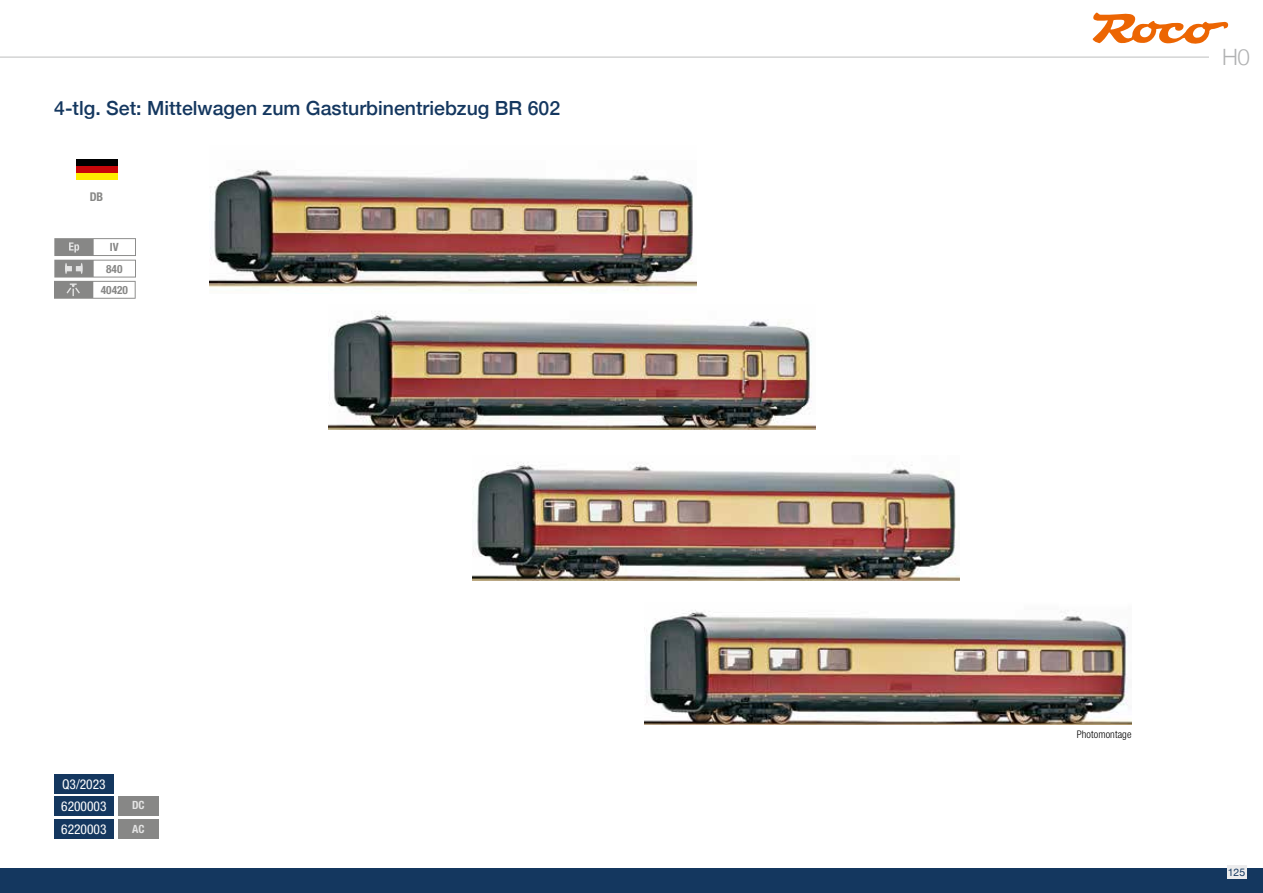
<style>
.page{position:relative;width:1263px;height:893px;background:#fff}
.page>*{position:absolute;margin:0;border:0;box-sizing:border-box;transform-origin:0 0}
.t1{font:300 22.5px "Helvetica Neue";color:#b1b2b3}
.t2{font:500 19.5px "Helvetica Neue";color:#14375f}
.t3{font:condensed 13.5px "Helvetica Neue LT Std";color:#fff}
.t4{font:700 condensed 12px "Helvetica Neue";color:#878786}
.t5{font:700 condensed 11.4px/21.5px "Helvetica Neue LT Std";color:#878786;text-align:center}
.t6{font:700 condensed 11.4px/23.7px "Helvetica Neue LT Std";color:#e3e3e3}
.t7{font:300 condensed 10.5px "Helvetica Neue LT Std";letter-spacing:.01em;color:#000}
.t8{font:10.5px "Helvetica Neue";color:#14375f}
</style>
<div class="page">
<hr style="left:0;top:57px;width:1263px;height:1px;background:#bdbebe">
<svg style="left:0;top:868px;width:1px;height:25px"></svg>
<div style="left:1px;top:868px;width:1262px;height:25px;background:#14375f"></div>
<div style="left:1227px;top:865px;width:19px;height:14px;background:#ececed"></div>
<svg style="left:1092px;top:12px;width:136px;height:32px"></svg>
<div style="left:1209px;top:43px;width:54px;height:34px;background:#fff"></div>
<img style="left:209px;top:169px;width:488px;height:123px">
<img style="left:328px;top:311px;width:488px;height:119px">
<img style="left:472px;top:463px;width:487px;height:118px">
<img style="left:644px;top:610px;width:487px;height:114px">
<div style="left:54px;top:820px;width:60px;height:19px;background:#14375f"></div>
<div style="left:54px;top:797px;width:60px;height:19px;background:#14375f"></div>
<div style="left:54px;top:775px;width:60px;height:19px;background:#14375f"></div>
<div style="left:118px;top:796px;width:41px;height:19px;background:#878786"></div>
<div style="left:118px;top:820px;width:40px;height:19px;background:#878786"></div>
<div style="left:76px;top:159px;width:41px;height:7px;background:#000"></div>
<div style="left:76px;top:166px;width:41px;height:7px;background:#c9070a"></div>
<div style="left:76px;top:173px;width:41px;height:7px;background:#ffed00"></div>
<svg style="left:54px;top:238px;width:82px;height:61px"></svg>
<p class="t2" style="left:54px;top:93px;width:508px">4-tlg. Set: Mittelwagen zum Gasturbinentriebzug BR 602</p>
<p class="t4" style="left:90px;top:187px;width:15px">DB</p>
<p class="t5" style="left:101px;top:236px;width:29px">IV<br>840<br>40420</p>
<p class="t3" style="left:62px;top:777px;width:45px">Q3/2023</p>
<p class="t3" style="left:61px;top:799px;width:47px">6200003</p>
<p class="t3" style="left:61px;top:822px;width:47px">6220003</p>
<p class="t6" style="left:132px;top:793px;width:14px">DC<br>AC</p>
<p class="t1" style="left:1222px;top:39px;width:29px">H0</p>
<p class="t7" style="left:1077px;top:728px;width:56px">Photomontage</p>
<p class="t8" style="left:1228px;top:865px;width:19px">125</p>
</div>
